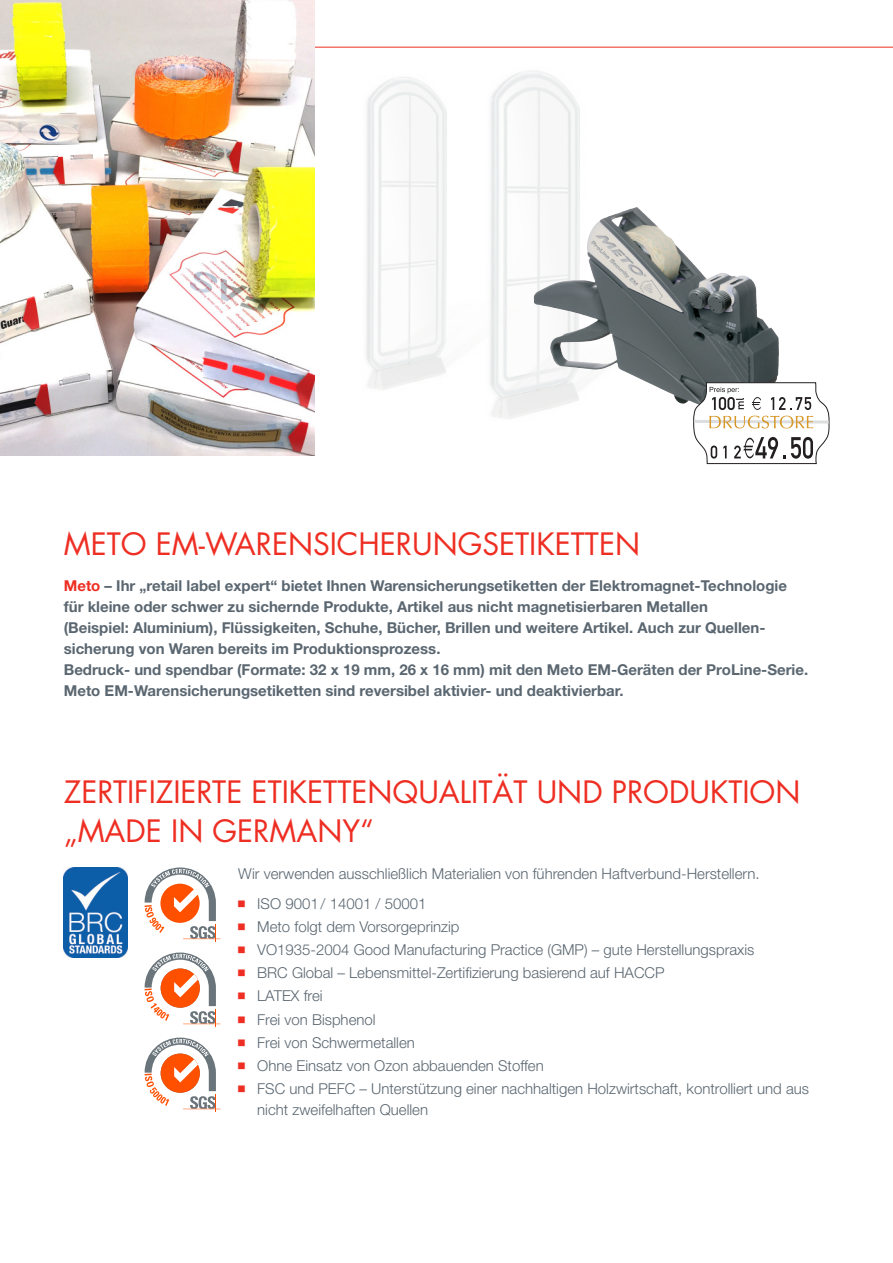
<style>
.page{position:relative;width:893px;height:1263px;background:#fff}
.page>*{position:absolute;margin:0;border:0;box-sizing:border-box;transform-origin:0 0}
.t1{font:30px "Futura";color:#ee2e22}
.t2{font:700 15px/21px "Helvetica Neue";color:#5a6670}
.t3{font:300 15px/21px "Helvetica Neue";color:#5a6670}
.s1{color:#ee2e22}
</style>
<div class="page">
<img style="left:334px;top:46px;width:340px;height:373px">
<img style="left:533px;top:207px;width:171px;height:199px">
<svg style="left:691px;top:382px;width:139px;height:82px"></svg>
<hr style="left:0;top:47px;width:893px;height:1px;background:#ee2e22">
<img style="left:0;top:0;width:315px;height:455px">
<svg style="left:145px;top:867px;width:75px;height:75px"></svg>
<svg style="left:145px;top:952px;width:75px;height:75px"></svg>
<svg style="left:145px;top:1037px;width:75px;height:75px"></svg>
<img style="left:64px;top:867px;width:63px;height:90px">
<p class="t1" style="left:64px;top:523px;width:578px">METO EM-WARENSICHERUNGSETIKETTEN</p>
<p class="t2" style="left:64px;top:575px;width:746px"><span class="s1">Meto</span> – Ihr „retail label expert“ bietet Ihnen Warensicherungsetiketten der Elektromagnet-Technologie für kleine oder schwer zu sichernde Produkte, Artikel aus nicht magnetisierbaren Metallen<br>(Beispiel: Aluminium), Flüssigkeiten, Schuhe, Bücher, Brillen und weitere Artikel. Auch zur Quellen&shy;sicherung von Waren bereits im Produktionsprozess.<br>Bedruck- und spendbar (Formate: 32 x 19 mm, 26 x 16 mm) mit den Meto EM-Geräten der ProLine-Serie.<br>Meto EM-Warensicherungsetiketten sind reversibel aktivier- und deaktivierbar.</p>
<p class="t1" style="left:64px;top:771px;width:738px">ZERTIFIZIERTE ETIKETTENQUALITÄT UND PRODUKTION</p>
<p class="t1" style="left:64px;top:810px;width:312px">„MADE IN GERMANY“</p>
<p class="t3" style="left:238px;top:863px;width:523px">Wir verwenden ausschließlich Materialien von führenden Haftverbund-Herstellern.</p>
<p class="t3" style="left:238px;top:893px;width:190px"><sup>■</sup> ISO 9001/ 14001 / 50001</p>
<p class="t3" style="left:238px;top:916px;width:223px"><sup>■</sup> Meto folgt dem Vorsorgeprinzip</p>
<p class="t3" style="left:238px;top:939px;width:518px"><sup>■</sup> VO1935-2004 Good Manufacturing Practice (GMP) – gute Herstellungspraxis</p>
<p class="t3" style="left:238px;top:962px;width:428px"><sup>■</sup> BRC Global – Lebensmittel-Zertifizierung basierend auf HACCP</p>
<p class="t3" style="left:238px;top:985px;width:86px"><sup>■</sup> LATEX frei</p>
<p class="t3" style="left:238px;top:1008px;width:139px"><sup>■</sup> Frei von Bisphenol</p>
<p class="t3" style="left:238px;top:1031px;width:178px"><sup>■</sup> Frei von Schwermetallen</p>
<p class="t3" style="left:238px;top:1054px;width:307px"><sup>■</sup> Ohne Einsatz von Ozon abbauenden Stoffen</p>
<p class="t3" style="left:257px;top:1078px;width:553px;text-indent:-19px"><sup>■</sup> FSC und PEFC – Unterstützung einer nachhaltigen Holzwirtschaft, kontrolliert und aus nicht zweifelhaften Quellen</p>
</div>
